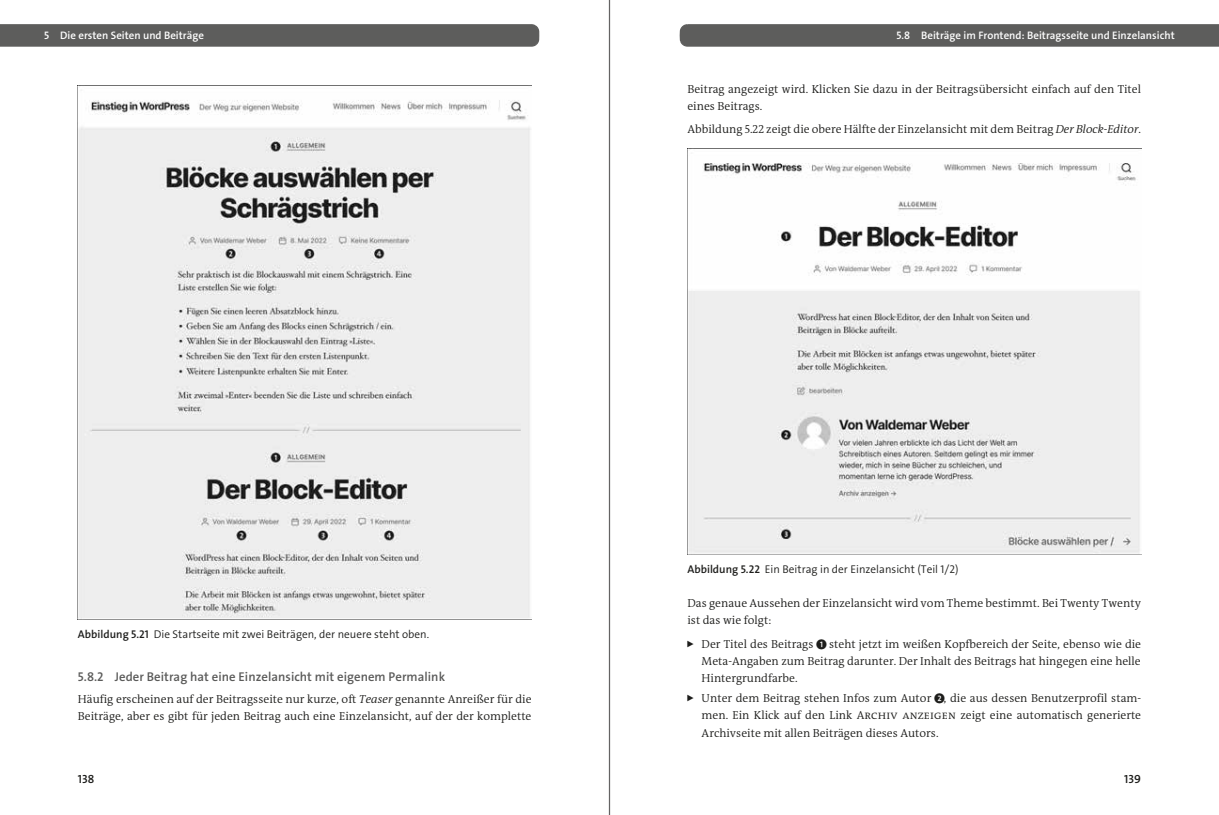
<style>
.page{position:relative;width:1219px;height:815px;background:#fff}
.page>*{position:absolute;margin:0;border:0;box-sizing:border-box;transform-origin:0 0}
.t1{font:12.75px "The Sans Os F Semi Bold Alter";letter-spacing:.005em;color:#5b5b5a}
.t2{font:11.88px "The Sans Os F Semi Bold Alter";color:#1d1d1b}
.t3{font:300 11.62px/17.1px "The Antiqua BW Prop";color:#1d1d1b}
.t4{font:11.25px "The Sans Os F Semi Light Alter";color:#1d1d1b}
.t5{font:10.88px "The Sans Os F Semi Bold Alter";color:#fff}
.s1{font-family:"The Antiqua BW Prop Semi Li";font-weight:400;font-style:italic}
.s2{font-family:"The Sans Os F Semi Bold Alter"}
.s3{font-family:"Callout C4";font-weight:400}
.s4{font-family:"The Antiqua B4 c Semi Light Caps";font-weight:400}
</style>
<div class="page">
<svg style="left:0;top:24px;width:539px;height:23px;background:#60605f"></svg>
<img style="left:78px;top:85px;width:454px;height:535px">
<svg style="left:680px;top:24px;width:539px;height:23px;background:#60605f"></svg>
<img style="left:687px;top:149px;width:454px;height:406px">
<hr style="left:609px;top:0;width:1px;height:815px;background:#646363">
<p class="t5" style="left:44px;top:28px;width:161px">5 Die ersten Seiten und Beiträge</p>
<p class="t5" style="left:897px;top:28px;width:280px">5.8 Beiträge im Frontend: Beitragsseite und Einzelansicht</p>
<p class="t3" style="left:687px;top:80px;width:455px">Beitrag angezeigt wird. Klicken Sie dazu in der Beitragsübersicht einfach auf den Titel eines Beitrags.</p>
<p class="t3" style="left:687px;top:121px;width:455px">Abbildung 5.22 zeigt die obere Hälfte der Einzelansicht mit dem Beitrag <span class="s1">Der Block-Editor</span>.</p>
<p class="t4" style="left:78px;top:627px;width:353px"><span class="s2">Abbildung 5.21</span> Die Startseite mit zwei Beiträgen, der neuere steht oben.</p>
<p class="t1" style="left:78px;top:668px;width:369px">5.8.2 Jeder Beitrag hat eine Einzelansicht mit eigenem Permalink</p>
<p class="t3" style="left:78px;top:691px;width:455px">Häufig erscheinen auf der Beitragsseite nur kurze, oft <span class="s1">Teaser</span> genannte Anreißer für die<br>Beiträge, aber es gibt für jeden Beitrag auch eine Einzelansicht, auf der der komplette</p>
<p class="t2" style="left:78px;top:771px;width:18px">138</p>
<p class="t4" style="left:687px;top:562px;width:273px"><span class="s2">Abbildung 5.22</span> Ein Beitrag in der Einzelansicht (Teil 1/2)</p>
<p class="t3" style="left:687px;top:595px;width:455px">Das genaue Aussehen der Einzelansicht wird vom Theme bestimmt. Bei Twenty Twenty ist das wie folgt:</p>
<p class="t3" style="left:702px;top:635px;width:441px;text-align:justify">Der Titel des Beitrags <span class="s3">1</span> steht jetzt im weißen Kopfbereich der Seite, ebenso wie die Meta-Angaben zum Beitrag darunter. Der Inhalt des Beitrags hat hingegen eine helle Hintergrundfarbe.</p>
<p class="t3" style="left:702px;top:690px;width:441px;text-align:justify">Unter dem Beitrag stehen Infos zum Autor <span class="s3">2</span>, die aus dessen Benutzerprofil stam&shy;men. Ein Klick auf den Link <span class="s4">Archiv anzeigen</span> zeigt eine automatisch generierte Archivseite mit allen Beiträgen dieses Autors.</p>
<p class="t2" style="left:1124px;top:771px;width:18px">139</p>
</div>
